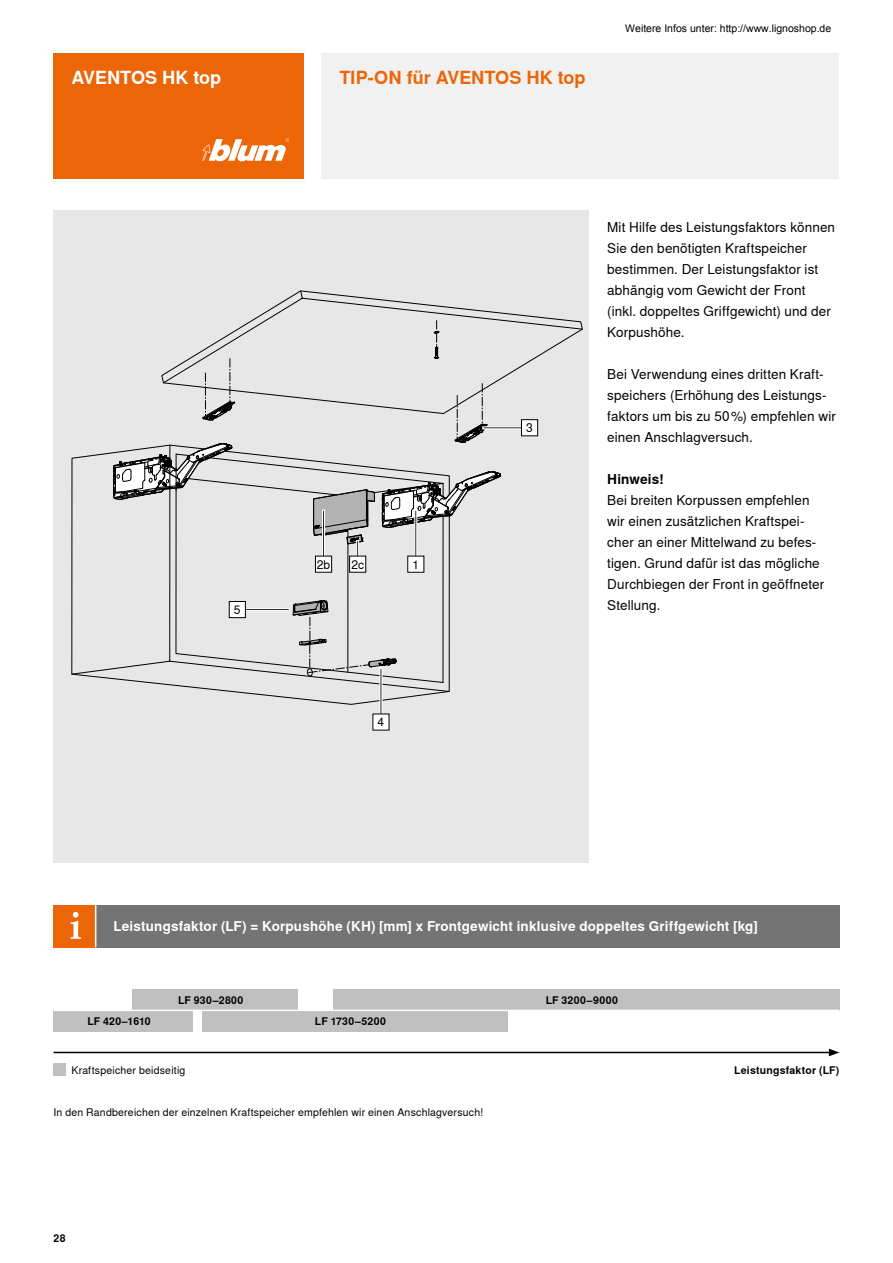
<style>
.page{position:relative;width:893px;height:1263px;background:#fff}
.page>*{position:absolute;margin:0;border:0;box-sizing:border-box;transform-origin:0 0}
.t1{font:700 18px "Nimbus Sans Global";color:#ec6608}
.t2{font:700 18px "Nimbus Sans Global";letter-spacing:-.005em;color:#fff}
.t3{font:13.5px/21px "Nimbus Sans Global";letter-spacing:.01em;color:#000}
.t4{font:700 13.5px "Nimbus Sans Global";letter-spacing:.01em;color:#fff}
.t5{font:700 13.5px "Nimbus Sans Global";letter-spacing:.01em;color:#000}
.t6{font:12px "Nimbus Sans Global";color:#000}
.t7{font:10.5px "Nimbus Sans Global";letter-spacing:.02em;color:#000}
.t8{font:700 10.5px "Nimbus Sans Global";letter-spacing:.025em;color:#000}
.t9{font:10.5px "Arial";color:#000}
</style>
<div class="page">
<div style="left:321px;top:54px;width:518px;height:125px;background:#f0f0f0"></div>
<div style="left:54px;top:54px;width:250px;height:125px;background:#ec6608"></div>
<svg style="left:202px;top:138px;width:87px;height:23px"></svg>
<div style="left:54px;top:210px;width:535px;height:653px;background:#e7e7e7"></div>
<svg style="left:71px;top:452px;width:379px;height:240px"></svg>
<div style="left:54px;top:905px;width:42px;height:42px;background:#ec6608"></div>
<div style="left:96px;top:905px;width:743px;height:42px;background:#757474"></div>
<hr style="left:95px;top:905px;width:1px;height:42px;background:#fff">
<svg style="left:71px;top:912px;width:10px;height:27px"></svg>
<div style="left:54px;top:1063px;width:12px;height:13px;background:#c1c0c0"></div>
<div style="left:54px;top:1010px;width:139px;height:21px;background:#c1c0c0"></div>
<div style="left:132px;top:989px;width:166px;height:21px;background:#c1c0c0"></div>
<div style="left:202px;top:1010px;width:306px;height:21px;background:#c1c0c0"></div>
<div style="left:333px;top:989px;width:506px;height:21px;background:#c1c0c0"></div>
<div style="left:408px;top:556px;width:16px;height:16px;background:#fff"></div>
<div style="left:373px;top:714px;width:16px;height:16px;background:#fff"></div>
<svg style="left:237px;top:599px;width:160px;height:122px"></svg>
<div style="left:229px;top:601px;width:16px;height:17px;background:#fff"></div>
<div style="left:229px;top:601px;width:17px;height:17px;border:1px solid #000"></div>
<div style="left:315px;top:556px;width:17px;height:16px;background:#fff"></div>
<div style="left:315px;top:556px;width:17px;height:17px;border:1px solid #000"></div>
<svg style="left:113px;top:290px;width:470px;height:273px"></svg>
<div style="left:350px;top:556px;width:16px;height:16px;background:#fff"></div>
<div style="left:349px;top:556px;width:17px;height:17px;border:1px solid #000"></div>
<hr style="left:54px;top:1052px;width:777px;height:1px;background:#000">
<svg style="left:829px;top:1049px;width:10px;height:7px"></svg>
<hr style="left:54px;top:1010px;width:785px;height:1px;background:#fff">
<h1 class="t2" style="left:71px;top:67px;width:151px">AVENTOS HK top</h1>
<p class="t6" style="left:234px;top:603px;width:8px">5</p>
<h1 class="t1" style="left:339px;top:67px;width:248px">TIP-ON für AVENTOS HK top</h1>
<p class="t9" style="left:625px;top:21px;width:208px">Weitere Infos unter: http://www.lignoshop.de</p>
<p class="t6" style="left:317px;top:557px;width:15px">2b</p>
<p class="t6" style="left:351px;top:557px;width:14px">2c</p>
<p class="t6" style="left:412px;top:557px;width:8px">1</p>
<p class="t6" style="left:378px;top:715px;width:8px">4</p>
<p class="t6" style="left:526px;top:421px;width:8px">3</p>
<p class="t3" style="left:607px;top:216px;width:229px">Mit Hilfe des Leistungsfaktors können<br>Sie den benötigten Kraftspeicher bestimmen. Der Leistungsfaktor ist abhängig vom Gewicht der Front (inkl. doppeltes Griffgewicht) und der<br>Korpushöhe.</p>
<p class="t3" style="left:607px;top:364px;width:230px">Bei Verwendung eines dritten Kraft&shy;speichers (Erhöhung des Leistungs&shy;faktors um bis zu 50%) empfehlen wir einen Anschlagversuch.</p>
<p class="t5" style="left:607px;top:472px;width:58px">Hinweis!</p>
<p class="t3" style="left:607px;top:490px;width:219px">Bei breiten Korpussen empfehlen wir einen zusätzlichen Kraftspei&shy;cher an einer Mittelwand zu befes&shy;tigen. Grund dafür ist das mögliche<br>Durchbiegen der Front in geöffneter<br>Stellung.</p>
<p class="t4" style="left:114px;top:918px;width:646px">Leistungsfaktor (LF) = Korpushöhe (KH) [mm] x Frontgewicht inklusive doppeltes Griffgewicht [kg]</p>
<p class="t8" style="left:87px;top:1015px;width:65px">LF 420–1610</p>
<p class="t8" style="left:178px;top:994px;width:67px">LF 930–2800</p>
<p class="t8" style="left:315px;top:1015px;width:72px">LF 1730–5200</p>
<p class="t8" style="left:546px;top:994px;width:74px">LF 3200–9000</p>
<p class="t7" style="left:71px;top:1064px;width:115px">Kraftspeicher beidseitig</p>
<p class="t8" style="left:734px;top:1064px;width:107px">Leistungsfaktor (LF)</p>
<p class="t7" style="left:54px;top:1106px;width:431px">In den Randbereichen der einzelnen Kraftspeicher empfehlen wir einen Anschlagversuch!</p>
<p class="t8" style="left:54px;top:1232px;width:14px">28</p>
</div>
